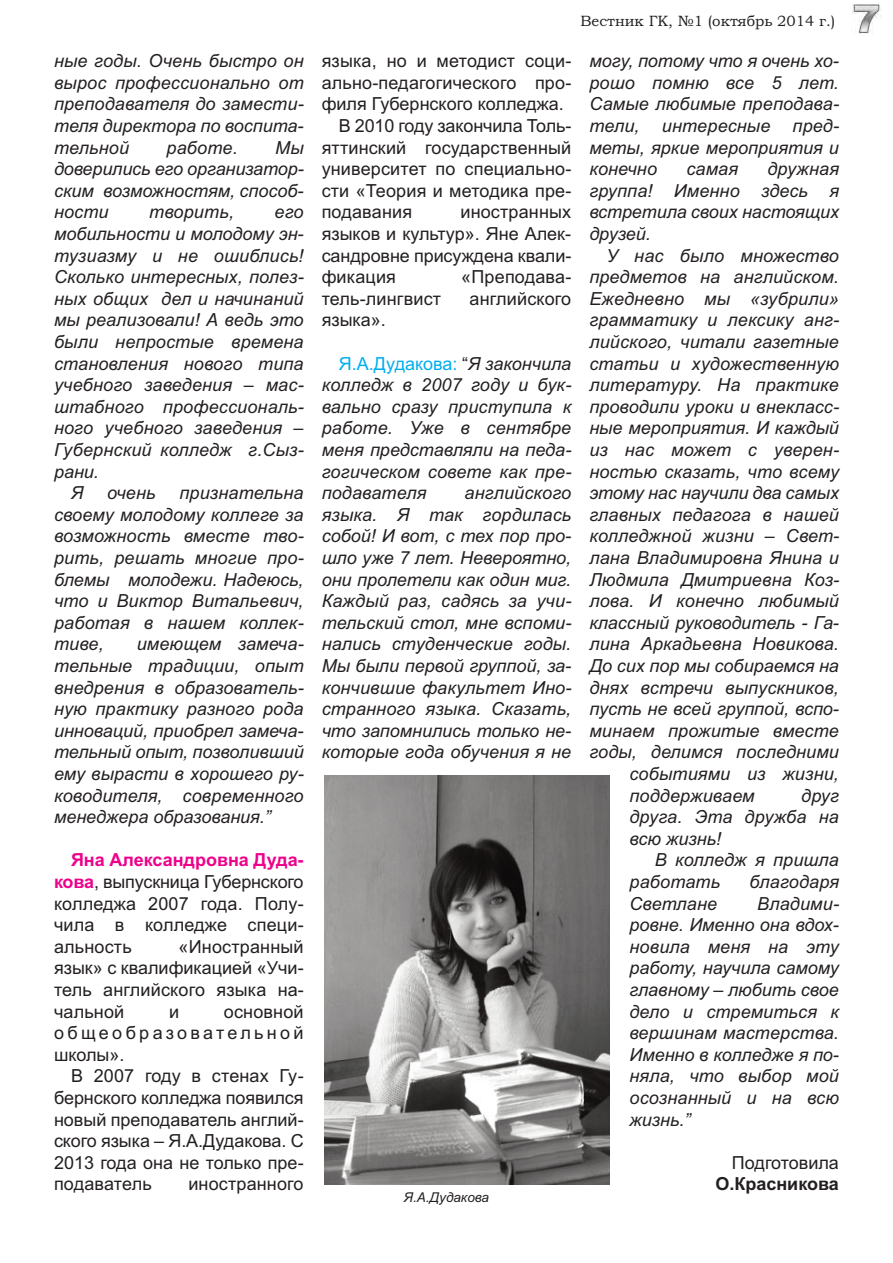
<style>
.page{position:relative;width:893px;height:1263px;background:#fff}
.page>*{position:absolute;margin:0;border:0;box-sizing:border-box;transform-origin:0 0}
.t1{font:italic 18px/21.6px "Arial";letter-spacing:.01em;color:#231f20;text-align:justify}
.t2{font:18px/21.6px "Arial";letter-spacing:.01em;color:#231f20;text-align:justify}
.t3{font:18px "Arial";letter-spacing:-.01em;color:#231f20}
.t4{font:700 18px "Arial";color:#231f20}
.t5{font:15px "Bookman Old Style";color:#231f20}
.t6{font:italic 13.5px "Arial";color:#231f20}
.s1{font-weight:700;color:#ed028c}
.s2{font-style:normal;color:#00aeef}
.s3{font-style:normal}
</style>
<div class="page">
<img style="left:852px;top:4px;width:29px;height:29px">
<img style="left:325px;top:775px;width:285px;height:409px">
<p class="t1" style="left:54px;top:50px;width:251px">ные годы. Очень быстро он вырос профессионально от преподавателя до замести&shy;теля директора по воспита&shy;тельной</p>
<p class="t1" style="left:167px;top:136px;width:73px">работе.</p>
<p class="t1" style="left:54px;top:136px;width:251px;text-indent:221px">Мы доверились его организатор&shy;ским возможностям, способ&shy;ности</p>
<p class="t1" style="left:149px;top:201px;width:86px">творить,</p>
<p class="t1" style="left:275px;top:201px;width:31px">его</p>
<p class="t1" style="left:54px;top:223px;width:250px">мобильности и молодому эн-</p>
<p class="t1" style="left:54px;top:244px;width:251px">тузиазму и не ошиблись!</p>
<p class="t1" style="left:54px;top:266px;width:250px">Сколько интересных, полез-</p>
<p class="t1" style="left:54px;top:288px;width:251px">ных общих дел и начинаний</p>
<p class="t1" style="left:54px;top:309px;width:251px">мы реализовали! А ведь это</p>
<p class="t1" style="left:54px;top:331px;width:251px">были непростые времена</p>
<p class="t1" style="left:54px;top:352px;width:251px">становления нового типа</p>
<p class="t1" style="left:54px;top:374px;width:250px">учебного заведения – мас-</p>
<p class="t1" style="left:54px;top:396px;width:250px">штабного профессиональ-</p>
<p class="t1" style="left:54px;top:417px;width:251px">ного учебного заведения –</p>
<p class="t1" style="left:54px;top:439px;width:250px">Губернский колледж г.Сыз-</p>
<p class="t1" style="left:54px;top:460px;width:46px">рани.</p>
<p class="t1" style="left:71px;top:482px;width:14px">Я</p>
<p class="t1" style="left:107px;top:482px;width:50px">очень</p>
<p class="t1" style="left:54px;top:482px;width:251px;text-indent:126px">признательна своему молодому коллеге за возможность вместе тво&shy;рить, решать многие про&shy;блемы молодежи. Надеюсь, что и Виктор Витальевич, работая в нашем коллек&shy;тиве,</p>
<p class="t1" style="left:54px;top:633px;width:251px;text-indent:83px">имеющем замеча&shy;тельные традиции, опыт внедрения в образователь&shy;ную практику разного рода инноваций, приобрел замеча&shy;тельный опыт, позволивший ему вырасти в хорошего ру&shy;ководителя, современного менеджера образования.”</p>
<p class="t2" style="left:54px;top:849px;width:251px;text-indent:17px"><span class="s1">Яна Александровна Дуда&shy;кова</span>, выпускница Губернского колледжа 2007 года. Полу&shy;чила в колледже специ&shy;альность</p>
<p class="t2" style="left:54px;top:936px;width:251px;text-indent:125px">«Иностранный язык» с квалификацией «Учи&shy;тель английского языка на&shy;чальной</p>
<p class="t2" style="left:54px;top:1000px;width:251px;text-indent:170px">основной общеобразовательной школы».</p>
<p class="t2" style="left:54px;top:1065px;width:251px;text-indent:17px">В 2007 году в стенах Гу&shy;бернского колледжа появился новый преподаватель англий&shy;ского языка – Я.А.Дудакова. С 2013 года она не только пре&shy;подаватель</p>
<p class="t2" style="left:169px;top:1000px;width:12px">и</p>
<p class="t2" style="left:188px;top:1173px;width:117px">иностранного</p>
<p class="t5" style="left:580px;top:12px;width:256px">Вестник ГК, №1 (октябрь 2014 г.)</p>
<p class="t2" style="left:322px;top:50px;width:251px">языка, но и методист соци-</p>
<p class="t2" style="left:322px;top:72px;width:251px">ально-педагогического про-</p>
<p class="t2" style="left:322px;top:93px;width:244px">филя Губернского колледжа.</p>
<p class="t3" style="left:339px;top:115px;width:234px">В 2010 году закончила Толь-</p>
<p class="t2" style="left:322px;top:136px;width:251px">яттинский государственный</p>
<p class="t2" style="left:322px;top:158px;width:251px">университет по специально-</p>
<p class="t2" style="left:322px;top:180px;width:251px">сти «Теория и методика пре-</p>
<p class="t2" style="left:322px;top:201px;width:92px">подавания</p>
<p class="t2" style="left:322px;top:201px;width:251px;text-indent:139px">иностранных языков и культур». Яне Алек&shy;сандровне присуждена квали&shy;фикация</p>
<p class="t2" style="left:461px;top:266px;width:112px">«Преподава-</p>
<p class="t2" style="left:322px;top:288px;width:121px">тель-лингвист</p>
<p class="t2" style="left:469px;top:288px;width:103px">английского</p>
<p class="t2" style="left:322px;top:309px;width:66px">языка».</p>
<p class="t1" style="left:322px;top:352px;width:251px;text-indent:17px"><span class="s2">Я.А.Дудакова:</span> <span class="s3">“</span>Я закончила колледж в 2007 году и бук&shy;вально сразу приступила к работе. Уже в сентябре меня представляли на педа&shy;гогическом совете как пре&shy;подавателя</p>
<p class="t1" style="left:322px;top:482px;width:251px;text-indent:143px">английского языка. Я так гордилась собой! И вот, с тех пор про&shy;шло уже 7 лет. Невероятно, они пролетели как один миг.<br>Каждый раз, садясь за учи&shy;тельский стол, мне вспоми&shy;нались студенческие годы.<br>Мы были первой группой, за&shy;кончившие факультет Ино&shy;странного языка. Сказать, что запомнились только не&shy;которые года обучения я не</p>
<p class="t6" style="left:404px;top:1189px;width:87px">Я.А.Дудакова</p>
<p class="t1" style="left:589px;top:50px;width:251px">могу, потому что я очень хо&shy;рошо помню все 5 лет.<br>Самые любимые преподава&shy;тели, интересные пред&shy;меты, яркие мероприятия и конечно</p>
<p class="t1" style="left:589px;top:158px;width:251px;text-indent:178px">дружная группа! Именно здесь я встретила своих настоящих друзей.</p>
<p class="t1" style="left:606px;top:244px;width:234px">У нас было множество</p>
<p class="t1" style="left:589px;top:266px;width:251px">предметов на английском.</p>
<p class="t1" style="left:589px;top:288px;width:251px">Ежедневно мы «зубрили»</p>
<p class="t1" style="left:589px;top:309px;width:250px">грамматику и лексику анг-</p>
<p class="t1" style="left:589px;top:331px;width:251px">лийского, читали газетные</p>
<p class="t1" style="left:589px;top:352px;width:251px">статьи и художественную</p>
<p class="t1" style="left:589px;top:374px;width:251px">литературу. На практике</p>
<p class="t1" style="left:589px;top:396px;width:250px">проводили уроки и внекласс-</p>
<p class="t1" style="left:589px;top:417px;width:251px">ные мероприятия. И каждый</p>
<p class="t1" style="left:589px;top:439px;width:250px">из нас может с уверен-</p>
<p class="t1" style="left:589px;top:460px;width:251px">ностью сказать, что всему</p>
<p class="t1" style="left:589px;top:482px;width:251px">этому нас научили два самых</p>
<p class="t1" style="left:589px;top:504px;width:251px">главных педагога в нашей</p>
<p class="t1" style="left:589px;top:525px;width:250px">колледжной жизни – Свет-</p>
<p class="t1" style="left:589px;top:547px;width:251px">лана Владимировна Янина и</p>
<p class="t1" style="left:589px;top:568px;width:250px">Людмила Дмитриевна Коз-</p>
<p class="t1" style="left:589px;top:590px;width:251px">лова. И конечно любимый</p>
<p class="t1" style="left:589px;top:612px;width:250px">классный руководитель - Га-</p>
<p class="t1" style="left:589px;top:633px;width:251px">лина Аркадьевна Новикова.</p>
<p class="t1" style="left:589px;top:655px;width:251px">До сих пор мы собираемся на</p>
<p class="t1" style="left:589px;top:676px;width:251px">днях встречи выпускников,</p>
<p class="t1" style="left:589px;top:698px;width:250px">пусть не всей группой, вспо-</p>
<p class="t1" style="left:589px;top:720px;width:251px">минаем прожитые вместе</p>
<p class="t1" style="left:589px;top:741px;width:251px">годы, делимся последними</p>
<p class="t1" style="left:629px;top:763px;width:211px">событиями из жизни,</p>
<p class="t1" style="left:629px;top:784px;width:127px">поддерживаем</p>
<p class="t1" style="left:686px;top:158px;width:53px">самая</p>
<p class="t1" style="left:629px;top:784px;width:211px;text-indent:172px">друг друга. Эта дружба на всю жизнь!</p>
<p class="t1" style="left:629px;top:849px;width:211px;text-indent:25px">В колледж я пришла работать</p>
<p class="t1" style="left:750px;top:871px;width:91px">благодаря</p>
<p class="t1" style="left:629px;top:892px;width:211px;text-indent:128px">Владими&shy;ровне. Именно она вдох&shy;новила меня на эту работу, научила самому главному – любить свое дело и стремиться к вершинам мастерства.<br>Именно в колледже я по&shy;няла, что выбор мой осознанный и на всю жизнь.”</p>
<p class="t2" style="left:732px;top:1152px;width:109px">Подготовила</p>
<p class="t4" style="left:715px;top:1174px;width:125px">О.Красникова</p>
<p class="t1" style="left:629px;top:892px;width:89px">Светлане</p>
</div>
